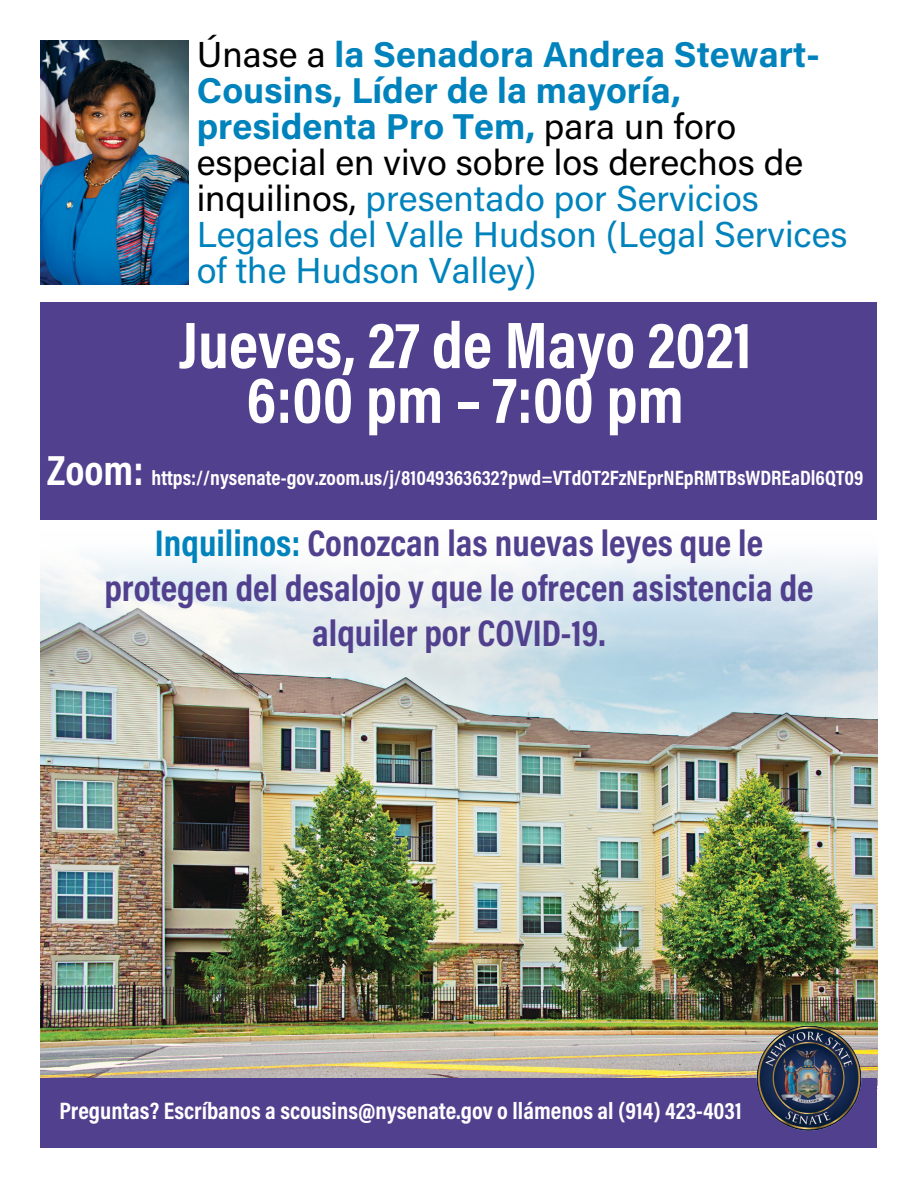
<style>
.page{position:relative;width:918px;height:1188px;background:#fff}
.page>*{position:absolute;margin:0;border:0;box-sizing:border-box;transform-origin:0 0}
.t1{font:700 66.6px/54.8px "Acumin Pro Cond";color:#fff;text-align:center}
.t2{font:700 37.5px/45px "Acumin Pro Cond";color:#51408e;text-align:center}
.t3{font:36px/36px "Acumin Pro";color:#0083bc}
.t4{font:700 24px "Acumin Pro Cond";color:#fff}
.t5{font:700 21px "Acumin Pro Cond";color:#fff}
.s1{color:#000}
.s2{font-weight:700}
.s3{font-size:42.6px}
.s4{color:#0083bc}
</style>
<div class="page">
<img style="left:40px;top:554px;width:838px;height:524px">
<img style="left:40px;top:40px;width:149px;height:245px">
<div style="left:40px;top:1078px;width:838px;height:70px;background:#51408e"></div>
<img style="left:754px;top:1024px;width:109px;height:107px">
<div style="left:40px;top:302px;width:838px;height:217px;background:#51408e"></div>
<p class="t3" style="left:197px;top:35px;width:652px"><span class="s1">Únase a</span> <span class="s2">la Senadora Andrea Stewart-Cousins, Líder de la mayoría, presidenta Pro Tem,</span> <span class="s1">para un foro especial en vivo sobre los derechos de inquilinos,</span> presentado por Servicios Legales del Valle Hudson (Legal Services of the Hudson Valley)</p>
<p class="t1" style="left:179px;top:316px;width:575px">Jueves, 27 de Mayo 2021<br>6:00 pm – 7:00 pm</p>
<p class="t5" style="left:47px;top:464px;width:818px"><span class="s3">Zoom:</span> https://nysenate-gov.zoom.us/j/81049363632?pwd=VTdOT2FzNEprNEpRMTBsWDREaDl6QT09</p>
<p class="t2" style="left:104px;top:519px;width:711px"><span class="s4">Inquilinos:</span> Conozcan las nuevas leyes que le protegen del desalojo y que le ofrecen asistencia de alquiler por COVID-19.</p>
<p class="t4" style="left:59px;top:1095px;width:684px">Preguntas? Escríbanos a scousins@nysenate.gov o llámenos al (914) 423-4031</p>
</div>
